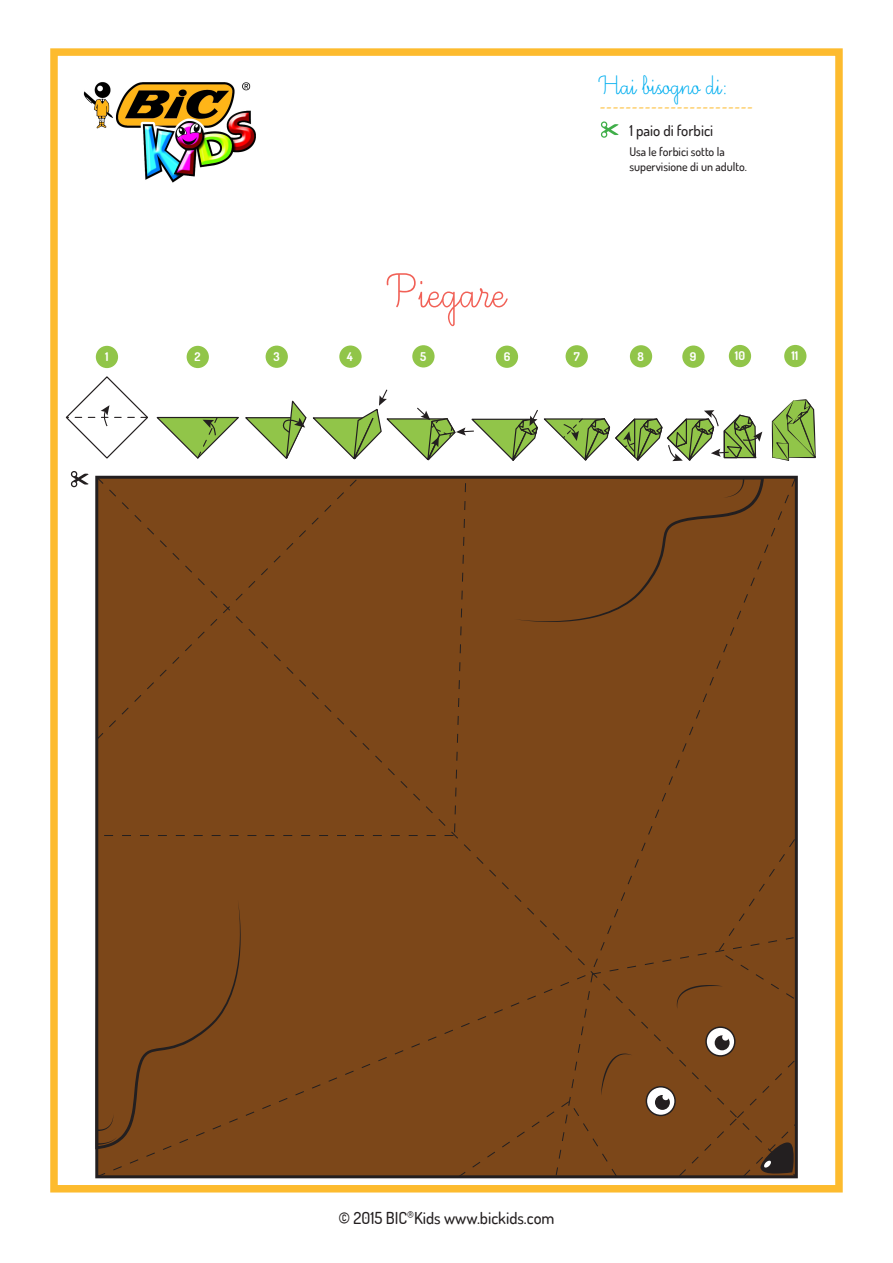
<style>
.page{position:relative;width:893px;height:1263px;background:#fff}
.page>*{position:absolute;margin:0;border:0;box-sizing:border-box;transform-origin:0 0}
.t1{font:60px "Ecriture A Romain Orne";color:#f16157}
.t2{font:33px "Ecriture A Romain Orne";color:#00aeef}
.t3{font:18px "Minion Pro";color:#fdbb2e}
.t4{font:500 16.5px "Dosis";color:#231f20}
.t5{font:500 15px "Dosis";color:#231f20}
.t6{font:500 12px/14.4px "Dosis";color:#231f20}
.t7{font:700 12px "Dosis";color:#fff}
</style>
<div class="page">
<div style="left:50px;top:48px;width:793px;height:1144px;border:8px solid #fdbb2e"></div>
<img style="left:83px;top:82px;width:173px;height:101px">
<svg style="left:600px;top:121px;width:19px;height:17px"></svg>
<div style="left:682px;top:345px;width:23px;height:23px;background:#91c549;border-radius:50%"></div>
<div style="left:729px;top:345px;width:22px;height:22px;background:#91c549;border-radius:50%"></div>
<div style="left:96px;top:346px;width:22px;height:22px;background:#91c549;border-radius:50%"></div>
<div style="left:187px;top:346px;width:22px;height:22px;background:#91c549;border-radius:50%"></div>
<div style="left:266px;top:346px;width:22px;height:22px;background:#91c549;border-radius:50%"></div>
<div style="left:339px;top:345px;width:23px;height:23px;background:#91c549;border-radius:50%"></div>
<div style="left:412px;top:345px;width:23px;height:22px;background:#91c549;border-radius:50%"></div>
<div style="left:496px;top:346px;width:22px;height:22px;background:#91c549;border-radius:50%"></div>
<div style="left:566px;top:345px;width:22px;height:22px;background:#91c549;border-radius:50%"></div>
<div style="left:630px;top:345px;width:22px;height:22px;background:#91c549;border-radius:50%"></div>
<div style="left:784px;top:345px;width:22px;height:22px;background:#91c549;border-radius:50%"></div>
<svg style="left:772px;top:399px;width:44px;height:62px"></svg>
<svg style="left:65px;top:376px;width:697px;height:86px"></svg>
<div style="left:96px;top:476px;width:701px;height:702px;background:#7c4719"></div>
<div style="left:96px;top:971px;width:498px;height:207px;background:#7c4719"></div>
<div style="left:590px;top:477px;width:206px;height:498px;background:#7c4719"></div>
<svg style="left:646px;top:1087px;width:29px;height:28px"></svg>
<div style="left:646px;top:1086px;width:30px;height:30px;border:1px solid #231f20;border-radius:50%"></div>
<div style="left:655px;top:1095px;width:15px;height:15px;background:#231f20;border-radius:50%"></div>
<div style="left:662px;top:1093px;width:7px;height:7px;background:#fff;border-radius:50%"></div>
<svg style="left:706px;top:1027px;width:29px;height:29px"></svg>
<div style="left:705px;top:1026px;width:31px;height:31px;border:1px solid #231f20;border-radius:50%"></div>
<div style="left:715px;top:1035px;width:15px;height:15px;background:#231f20;border-radius:50%"></div>
<div style="left:722px;top:1034px;width:7px;height:6px;background:#fff;border-radius:50%"></div>
<div style="left:97px;top:475px;width:370px;height:361px;background:#7c4719"></div>
<svg style="left:678px;top:1060px;width:118px;height:117px;background:#74431a"></svg>
<div style="left:677px;top:838px;width:119px;height:171px;background:#7c4719"></div>
<div style="left:456px;top:1053px;width:176px;height:126px;background:#7c4719"></div>
<div style="left:95px;top:894px;width:146px;height:255px;background:#7c4719"></div>
<div style="left:509px;top:477px;width:255px;height:145px;background:#7c4719"></div>
<svg style="left:70px;top:471px;width:19px;height:16px"></svg>
<h2 class="t2" style="left:600px;top:69px;width:129px">Hai bisogno di:</h2>
<h3 class="t3" style="left:600px;top:94px;width:155px">------------------------</h3>
<p class="t5" style="left:629px;top:121px;width:85px">1 paio di forbici</p>
<h1 class="t1" style="left:388px;top:262px;width:118px">Piegare</h1>
<p class="t6" style="left:629px;top:145px;width:119px">Usa le forbici sotto la supervisione di un adulto.</p>
<p class="t7" style="left:105px;top:349px;width:5px">1</p>
<p class="t7" style="left:195px;top:349px;width:8px">2</p>
<p class="t7" style="left:274px;top:349px;width:8px">3</p>
<p class="t7" style="left:347px;top:348px;width:8px">4</p>
<p class="t7" style="left:420px;top:349px;width:8px">5</p>
<p class="t7" style="left:504px;top:349px;width:8px">6</p>
<p class="t7" style="left:574px;top:349px;width:7px">7</p>
<p class="t7" style="left:637px;top:349px;width:8px">8</p>
<p class="t7" style="left:690px;top:349px;width:8px">9</p>
<p class="t7" style="left:735px;top:348px;width:12px">10</p>
<p class="t7" style="left:791px;top:348px;width:8px">11</p>
<h3 class="t4" style="left:338px;top:1207px;width:218px">© 2015 BIC<sup>®</sup>Kids www.bickids.com</h3>
</div>
